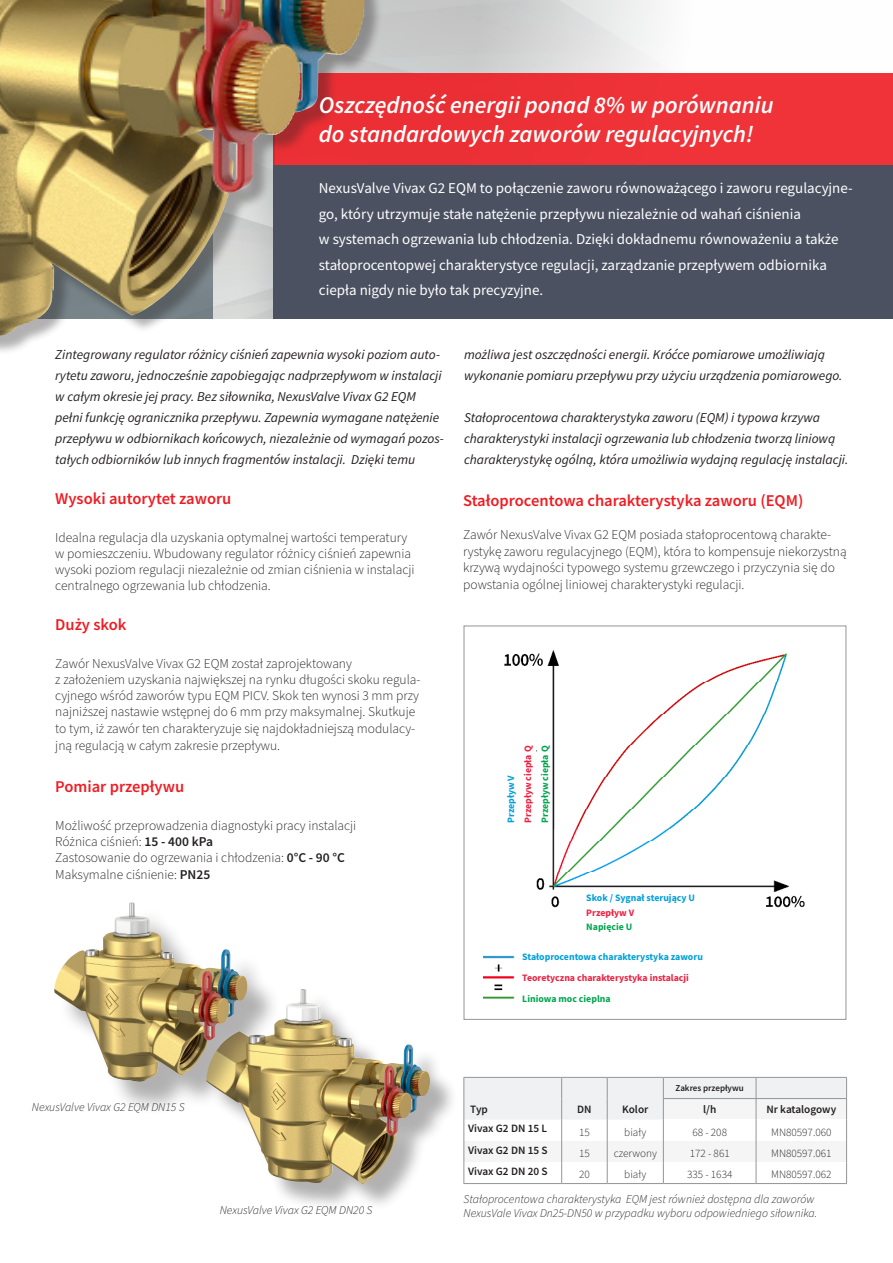
<style>
.page{position:relative;width:893px;height:1263px;background:#fff}
.page>*{position:absolute;margin:0;border:0;box-sizing:border-box;transform-origin:0 0}
.t1{font:italic 600 24px/28.5px "Source Sans Pro";color:#fff}
.t2{font:600 16.5px "Source Sans Pro";color:#ee1d23}
.t3{font:15px/25.5px "Source Sans Pro";color:#fff}
.t4{font:300 13.5px/16.4px "Source Sans Pro";color:#231f20}
.t5{font:italic 13.5px/21px "Source Sans Pro";color:#231f20}
.t6{font:italic 300 11.85px/14.2px "Source Sans Pro";color:#231f20}
.t7{font:300 11.25px "Source Sans Pro";color:#231f20}
.t8{font:600 11.25px "Source Sans Pro";color:#231f20}
.t9{font:700 9.9px "Source Sans Pro";color:#009fda}
.t10{font:700 9.9px "Source Sans Pro";color:#ed2141}
.t11{font:700 9.9px "Source Sans Pro";color:#00a54f}
.t12{font:600 9px "Source Sans Pro";color:#231f20}
.s1{font-weight:600}
</style>
<div class="page">
<img style="left:383px;top:0;width:510px;height:74px">
<div style="left:274px;top:74px;width:619px;height:123px;background:#ee3338"></div>
<div style="left:0;top:0;width:383px;height:356px;background:#231f20;opacity:.35"></div>
<img style="left:0;top:0;width:365px;height:336px">
<div style="left:274px;top:165px;width:619px;height:154px;background:#4b5161"></div>
<hr style="left:463px;top:1183px;width:99px;height:1px;background:#939598">
<hr style="left:562px;top:1183px;width:45px;height:1px;background:#939598">
<hr style="left:607px;top:1183px;width:56px;height:1px;background:#939598">
<hr style="left:756px;top:1183px;width:91px;height:1px;background:#939598">
<hr style="left:663px;top:1183px;width:93px;height:1px;background:#939598">
<svg style="left:463px;top:1077px;width:384px;height:106px"></svg>
<div style="left:210px;top:993px;width:248px;height:218px;background:#231f20;opacity:.35"></div>
<img style="left:210px;top:989px;width:220px;height:195px">
<div style="left:59px;top:907px;width:222px;height:209px;background:#231f20;opacity:.35"></div>
<img style="left:54px;top:903px;width:193px;height:178px">
<div style="left:464px;top:626px;width:382px;height:394px;background:#fff;border:1px solid #939598"></div>
<img style="left:484px;top:651px;width:321px;height:348px">
<div style="left:503px;top:679px;width:15px;height:147px;background:#fff"></div>
<div style="left:520px;top:679px;width:15px;height:147px;background:#fff"></div>
<div style="left:537px;top:679px;width:15px;height:147px;background:#fff"></div>
<div style="left:583px;top:890px;width:179px;height:14px;background:#fff"></div>
<div style="left:583px;top:904px;width:179px;height:15px;background:#fff"></div>
<div style="left:583px;top:919px;width:179px;height:15px;background:#fff"></div>
<div style="left:519px;top:949px;width:197px;height:15px;background:#fff"></div>
<div style="left:519px;top:970px;width:197px;height:15px;background:#fff"></div>
<div style="left:519px;top:991px;width:197px;height:14px;background:#fff"></div>
<p class="t1" style="left:319px;top:91px;width:456px">Oszczędność energii ponad 8% w porównaniu do standardowych zaworów regulacyjnych!</p>
<p class="t3" style="left:319px;top:175px;width:535px">NexusValve Vivax G2 EQM to połączenie zaworu równoważącego i zaworu regulacyjne&shy;go, który utrzymuje stałe natężenie przepływu niezależnie od wahań ciśnienia<br>w systemach ogrzewania lub chłodzenia. Dzięki dokładnemu równoważeniu a także stałoprocentopwej charakterystyce regulacji, zarządzanie przepływem odbiornika ciepła nigdy nie było tak precyzyjne.</p>
<p class="t5" style="left:55px;top:343px;width:390px">Zintegrowany regulator różnicy ciśnień zapewnia wysoki poziom auto&shy;rytetu zaworu, jednocześnie zapobiegając nadprzepływom w instalacji w całym okresie jej pracy. Bez siłownika, NexusValve Vivax G2 EQM pełni funkcję ogranicznika przepływu. Zapewnia wymagane natężenie przepływu w odbiornikach końcowych, niezależnie od wymagań pozos&shy;tałych odbiorników lub innych fragmentów instalacji. Dzięki temu</p>
<p class="t5" style="left:464px;top:343px;width:380px">możliwa jest oszczędności energii. Króćce pomiarowe umożliwiają wykonanie pomiaru przepływu przy użyciu urządzenia pomiarowego.</p>
<p class="t5" style="left:464px;top:406px;width:358px">Stałoprocentowa charakterystyka zaworu (EQM) i typowa krzywa</p>
<p class="t5" style="left:464px;top:427px;width:386px">charakterystyki instalacji ogrzewania lub chłodzenia tworzą liniową charakterystykę ogólną, która umożliwia wydajną regulację instalacji.</p>
<p class="t2" style="left:55px;top:488px;width:178px">Wysoki autorytet zaworu</p>
<p class="t4" style="left:55px;top:530px;width:361px">Idealna regulacja dla uzyskania optymalnej wartości temperatury w pomieszczeniu. Wbudowany regulator różnicy ciśnień zapewnia wysoki poziom regulacji niezależnie od zmian ciśnienia w instalacji centralnego ogrzewania lub chłodzenia.</p>
<p class="t2" style="left:55px;top:614px;width:73px">Duży skok</p>
<p class="t4" style="left:55px;top:656px;width:367px">Zawór NexusValve Vivax G2 EQM został zaprojektowany<br>z założeniem uzyskania największej na rynku długości skoku regula&shy;cyjnego wśród zaworów typu EQM PICV. Skok ten wynosi 3 mm przy najniższej nastawie wstępnej do 6 mm przy maksymalnej. Skutkuje to tym, iż zawór ten charakteryzuje się najdokładniejszą modulacy&shy;jną regulacją w całym zakresie przepływu.</p>
<p class="t2" style="left:55px;top:776px;width:131px">Pomiar przepływu</p>
<p class="t4" style="left:55px;top:818px;width:303px">Możliwość przeprowadzenia diagnostyki pracy instalacji</p>
<p class="t4" style="left:55px;top:834px;width:159px">Różnica ciśnień: <span class="s1">15 - 400 kPa</span></p>
<p class="t4" style="left:55px;top:850px;width:291px">Zastosowanie do ogrzewania i chłodzenia: <span class="s1">0°C - 90 °C</span></p>
<p class="t4" style="left:55px;top:867px;width:156px">Maksymalne ciśnienie: <span class="s1">PN25</span></p>
<p class="t6" style="left:32px;top:1100px;width:154px">NexusValve Vivax G2 EQM DN15 S</p>
<p class="t6" style="left:220px;top:1203px;width:154px">NexusValve Vivax G2 EQM DN20 S</p>
<p class="t2" style="left:463px;top:490px;width:342px">Stałoprocentowa charakterystyka zaworu (EQM)</p>
<p class="t4" style="left:463px;top:527px;width:385px">Zawór NexusValve Vivax G2 EQM posiada stałoprocentową charakte&shy;rystykę zaworu regulacyjnego (EQM), która to kompensuje niekorzystną krzywą wydajności typowego systemu grzewczego i przyczynia się do powstania ogólnej liniowej charakterystyki regulacji.</p>
<p class="t9" style="left:504px;top:823px;width:50px;rotate:-90deg">Przepływ V</p>
<p class="t10" style="left:521px;top:823px;width:79px;rotate:-90deg">Przepływ ciepła Q</p>
<p class="t11" style="left:538px;top:823px;width:79px;rotate:-90deg">Przepływ ciepła Q</p>
<p class="t9" style="left:586px;top:891px;width:110px">Skok / Sygnał sterujący U</p>
<p class="t10" style="left:586px;top:906px;width:50px">Przepływ V</p>
<p class="t11" style="left:586px;top:920px;width:48px">Napięcie U</p>
<p class="t9" style="left:522px;top:950px;width:182px">Stałoprocentowa charakterystyka zaworu</p>
<p class="t10" style="left:522px;top:971px;width:168px">Teoretyczna charakterystyka instalacji</p>
<p class="t11" style="left:522px;top:992px;width:90px">Liniowa moc cieplna</p>
<p class="t8" style="left:470px;top:1102px;width:19px">Typ</p>
<p class="t8" style="left:577px;top:1102px;width:16px">DN</p>
<p class="t8" style="left:622px;top:1102px;width:28px">Kolor</p>
<p class="t12" style="left:676px;top:1082px;width:70px">Zakres przepływu</p>
<p class="t8" style="left:703px;top:1102px;width:15px">l/h</p>
<p class="t8" style="left:766px;top:1102px;width:71px">Nr katalogowy</p>
<p class="t8" style="left:468px;top:1121px;width:80px">Vivax G2 DN 15 L</p>
<p class="t7" style="left:579px;top:1124px;width:12px">15</p>
<p class="t7" style="left:624px;top:1124px;width:23px">biały</p>
<p class="t7" style="left:692px;top:1125px;width:36px">68 - 208</p>
<p class="t7" style="left:771px;top:1124px;width:62px">MN80597.060</p>
<p class="t8" style="left:468px;top:1142px;width:81px">Vivax G2 DN 15 S</p>
<p class="t7" style="left:579px;top:1145px;width:12px">15</p>
<p class="t7" style="left:614px;top:1145px;width:45px">czerwony</p>
<p class="t7" style="left:690px;top:1145px;width:42px">172 - 861</p>
<p class="t7" style="left:771px;top:1145px;width:62px">MN80597.061</p>
<p class="t8" style="left:468px;top:1164px;width:81px">Vivax G2 DN 20 S</p>
<p class="t7" style="left:579px;top:1167px;width:12px">20</p>
<p class="t7" style="left:624px;top:1167px;width:23px">biały</p>
<p class="t7" style="left:687px;top:1167px;width:47px">335 - 1634</p>
<p class="t7" style="left:771px;top:1167px;width:62px">MN80597.062</p>
<p class="t6" style="left:463px;top:1192px;width:355px">Stałoprocentowa charakterystyka EQM jest również dostępna dla zaworów<br>NexusVale Vivax Dn25-DN50 w przypadku wyboru odpowiedniego siłownika.</p>
</div>
